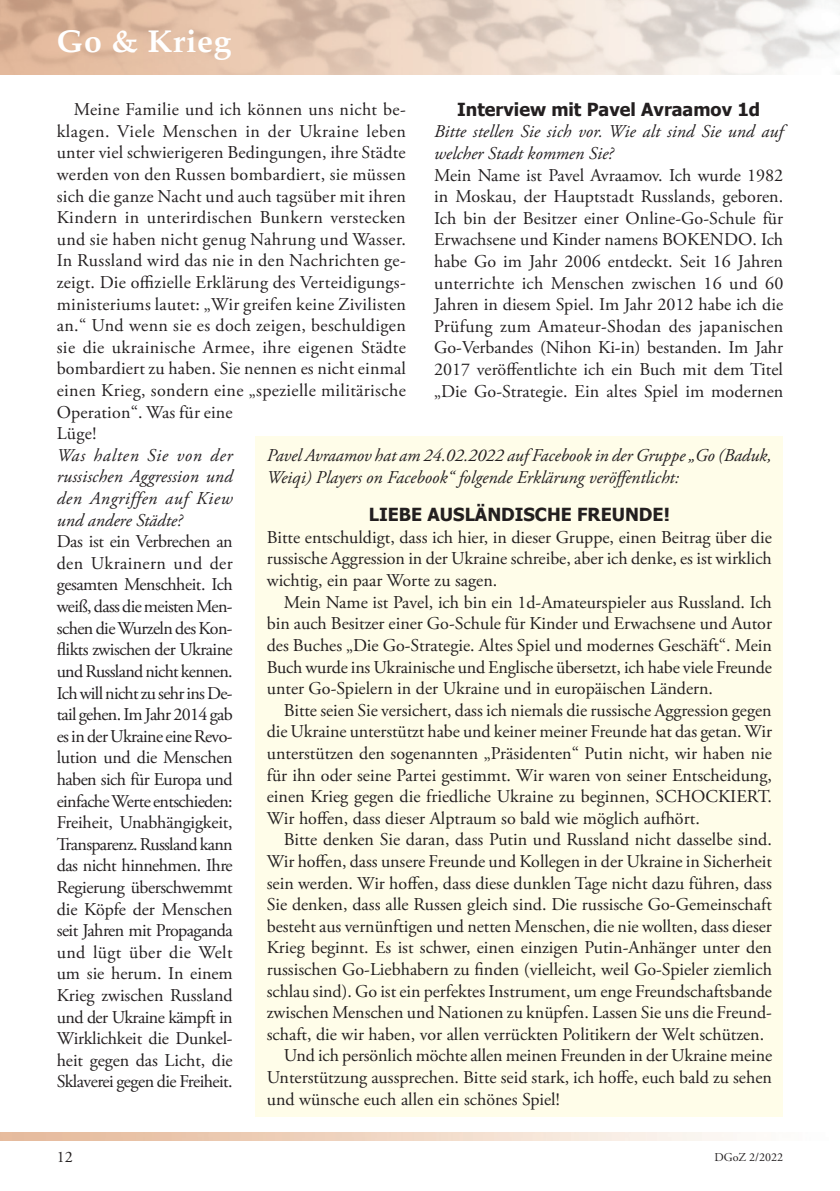
<style>
.page{position:relative;width:840px;height:1191px;background:#fff}
.page>*{position:absolute;margin:0;border:0;box-sizing:border-box;transform-origin:0 0}
.Kolummnentitel__link{font:700 32px "Palatino";letter-spacing:.02em;color:#fff}
.Fließtext{font:18px/21.6px "Adobe Garamond Pro";letter-spacing:.015em;color:#231f20;text-align:justify}
.Fließtext__erster_Ab{font:18px/21.6px "Adobe Garamond Pro";color:#231f20;text-align:justify}
.Fließtext__erster_Ab-2{font:italic 18px/21.6px "Adobe Garamond Pro";color:#231f20}
.Ueberschrift_im_Text{font:700 18px "Tahoma";color:#231f20}
.t1{font:16px "Adobe Garamond Pro";color:#231f20}
.t2{font:12px "Adobe Garamond Pro";color:#231f20}
</style>
<div class="page">
<div style="left:255px;top:436px;width:527px;height:681px;background:#fffde9"></div>
<p class="Kolummnentitel__link" style="left:57px;top:22px;width:176px">Go &amp; Krieg</p>
<p class="Ueberschrift_im_Text" style="left:457px;top:97px;width:304px">Interview mit Pavel Avraamov 1d</p>
<p class="Fließtext__erster_Ab-2" style="left:434px;top:121px;width:350px">Bitte stellen Sie sich vor. Wie alt sind Sie und auf welcher Stadt kommen Sie?</p>
<p class="Fließtext__erster_Ab" style="left:434px;top:165px;width:350px">Mein Name ist Pavel Avraamov. Ich wurde 1982 in Moskau, der Hauptstadt Russlands, geboren.<br>Ich bin der Besitzer einer Online-Go-Schule für Erwachsene und Kinder namens BOKENDO. Ich habe Go im Jahr 2006 entdeckt. Seit 16 Jahren unterrichte ich Menschen zwischen 16 und 60<br>Jahren in diesem Spiel. Im Jahr 2012 habe ich die Prüfung zum Amateur-Shodan des japanischen Go-Verbandes (Nihon Ki-in) bestanden. Im Jahr 2017 veröffentlichte ich ein Buch mit dem Titel „Die Go-Strategie. Ein altes Spiel im modernen</p>
<p class="Fließtext" style="left:57px;top:99px;width:350px;text-align:left;text-indent:17px">Meine Familie und ich können uns nicht be&shy;klagen. Viele Menschen in der Ukraine leben unter viel schwierigeren Bedingungen, ihre Städte werden von den Russen bombardiert, sie müssen sich die ganze Nacht und auch tagsüber mit ihren Kindern in unterirdischen Bunkern verstecken und sie haben nicht genug Nahrung und Wasser.<br>In Russland wird das nie in den Nachrichten ge&shy;zeigt. Die offizielle Erklärung des Verteidigungs&shy;ministeriums lautet: „Wir greifen keine Zivilisten an.“ Und wenn sie es doch zeigen, beschuldigen sie die ukrainische Armee, ihre eigenen Städte bombardiert zu haben. Sie nennen es nicht einmal einen Krieg, sondern eine „spezielle militärische Operation“. Was für eine<br>Lüge!</p>
<p class="Fließtext__erster_Ab-2" style="left:57px;top:445px;width:177px;text-align:justify">Was halten Sie von der russischen Aggression und den Angriffen auf Kiew und andere Städte?</p>
<p class="Fließtext__erster_Ab" style="left:57px;top:531px;width:177px">Das ist ein Verbrechen an den Ukrainern und der gesamten Menschheit. Ich weiß, dass die meisten Men&shy;schen die Wurzeln des Kon&shy;flikts zwischen der Ukraine und Russland nicht kennen.<br>Ich will nicht zu sehr ins De&shy;tail gehen. Im Jahr 2014 gab es in der Ukraine eine Revo&shy;lution und die Menschen haben sich für Europa und einfache Werte entschieden:<br>Freiheit, Unabhängigkeit, Transparenz. Russland kann das nicht hinnehmen. Ihre Regierung überschwemmt die Köpfe der Menschen seit Jahren mit Propaganda und lügt über die Welt um sie herum. In einem Krieg zwischen Russland und der Ukraine kämpft in Wirklichkeit die Dunkel&shy;heit gegen das Licht, die Sklaverei gegen die Freiheit.</p>
<p class="Fließtext__erster_Ab-2" style="left:266px;top:445px;width:506px">Pavel Avraamov hat am 24.02.2022 auf Facebook in der Gruppe „Go (Baduk,<br>Weiqi) Players on Facebook“ folgende Erklärung veröffentlicht:</p>
<p class="Ueberschrift_im_Text" style="left:368px;top:502px;width:302px">LIEBE AUSLÄNDISCHE FREUNDE!</p>
<p class="Fließtext__erster_Ab" style="left:266px;top:527px;width:506px">Bitte entschuldigt, dass ich hier, in dieser Gruppe, einen Beitrag über die russische Aggression in der Ukraine schreibe, aber ich denke, es ist wirklich wichtig, ein paar Worte zu sagen.</p>
<p class="Fließtext" style="left:266px;top:592px;width:506px;text-indent:17px">Mein Name ist Pavel, ich bin ein 1d-Amateurspieler aus Russland. Ich bin auch Besitzer einer Go-Schule für Kinder und Erwachsene und Autor des Buches „Die Go-Strategie. Altes Spiel und modernes Geschäft“. Mein Buch wurde ins Ukrainische und Englische übersetzt, ich habe viele Freunde unter Go-Spielern in der Ukraine und in europäischen Ländern.</p>
<p class="Fließtext" style="left:266px;top:700px;width:506px;text-indent:17px">Bitte seien Sie versichert, dass ich niemals die russische Aggression gegen die Ukraine unterstützt habe und keiner meiner Freunde hat das getan. Wir unterstützen den sogenannten „Präsidenten“ Putin nicht, wir haben nie für ihn oder seine Partei gestimmt. Wir waren von seiner Entscheidung, einen Krieg gegen die friedliche Ukraine zu beginnen, SCHOCKIERT.<br>Wir hoffen, dass dieser Alptraum so bald wie möglich aufhört.</p>
<p class="Fließtext" style="left:266px;top:829px;width:506px;text-indent:17px">Bitte denken Sie daran, dass Putin und Russland nicht dasselbe sind.<br>Wir hoffen, dass unsere Freunde und Kollegen in der Ukraine in Sicherheit sein werden. Wir hoffen, dass diese dunklen Tage nicht dazu führen, dass Sie denken, dass alle Russen gleich sind. Die russische Go-Gemeinschaft besteht aus vernünftigen und netten Menschen, die nie wollten, dass dieser Krieg beginnt. Es ist schwer, einen einzigen Putin-Anhänger unter den russischen Go-Liebhabern zu finden (vielleicht, weil Go-Spieler ziemlich schlau sind). Go ist ein perfektes Instrument, um enge Freundschaftsbande zwischen Menschen und Nationen zu knüpfen. Lassen Sie uns die Freund&shy;schaft, die wir haben, vor allen verrückten Politikern der Welt schützen.</p>
<p class="Fließtext" style="left:266px;top:1045px;width:506px;text-indent:17px">Und ich persönlich möchte allen meinen Freunden in der Ukraine meine Unterstützung aussprechen. Bitte seid stark, ich hoffe, euch bald zu sehen und wünsche euch allen ein schönes Spiel!</p>
<p class="t1" style="left:57px;top:1146px;width:17px">12</p>
<p class="t2" style="left:714px;top:1150px;width:70px">DGoZ 2/2022</p>
</div>
